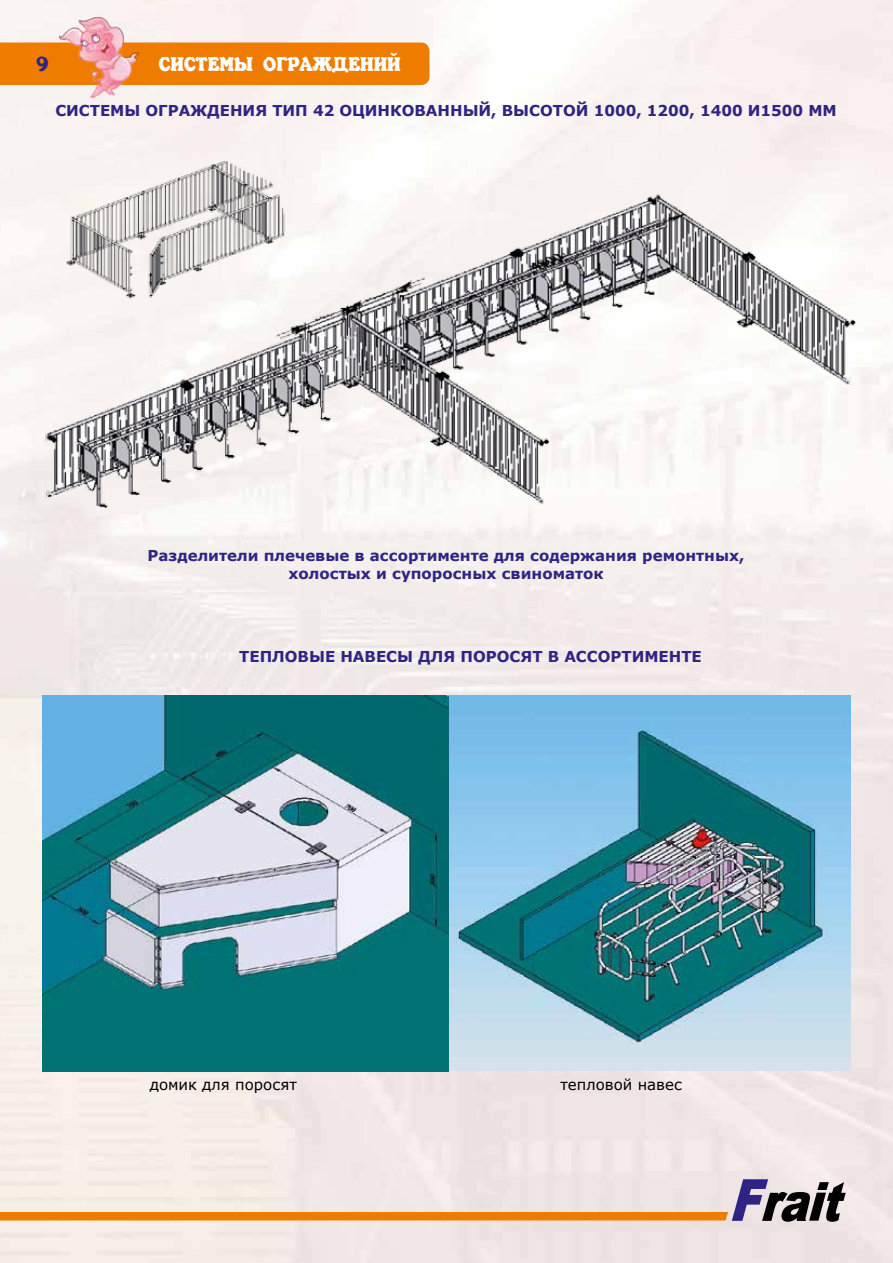
<style>
.page{position:relative;width:893px;height:1263px;background:#fff}
.page>*{position:absolute;margin:0;border:0;box-sizing:border-box;transform-origin:0 0}
.t1{font:100 21px "Kabarett Simple";color:#fff}
.t2{font:100 21px "Kabarett Simple";color:#2f2483}
.t3{font:700 15px/18px "Verdana";color:#2f2483;text-align:center}
.t4{font:15px "Verdana";color:#000}
</style>
<div class="page">
<img style="left:0;top:0;width:893px;height:1263px">
<div style="left:0;top:43px;width:429px;height:42px;background:#ef7c00"></div>
<img style="left:60px;top:17px;width:79px;height:81px">
<svg style="left:0;top:1179px;width:846px;height:43px;background:#e2c7b1"></svg>
<img style="left:42px;top:696px;width:808px;height:375px">
<img style="left:42px;top:147px;width:826px;height:376px">
<img style="left:64px;top:149px;width:228px;height:168px">
<h1 class="t2" style="left:37px;top:53px;width:13px">9</h1>
<h1 class="t1" style="left:159px;top:53px;width:243px">СИСТЕМЫ ОГРАЖДЕНИЙ</h1>
<p class="t3" style="left:55px;top:101px;width:103px">СИСТЕМЫ ОГРА</p>
<p class="t3" style="left:190px;top:101px;width:53px">ЖДЕНИЯ</p>
<p class="t3" style="left:272px;top:101px;width:13px">ТИП</p>
<p class="t3" style="left:313px;top:101px;width:510px">42 оцинкованны й, высотой 1000, 1200, 1400 и1500 мм</p>
<p class="t3" style="left:148px;top:546px;width:598px">Разделители плечевые в ассортименте для содержания ремонтных, холостых и супоросных свиноматок</p>
<p class="t3" style="left:239px;top:647px;width:34px">ТЕПЛОВ</p>
<p class="t3" style="left:309px;top:647px;width:44px">ЫЕ НАВ</p>
<p class="t3" style="left:376px;top:647px;width:56px">ЕСЫ ДЛЯ</p>
<p class="t3" style="left:461px;top:647px;width:13px">ПОРО</p>
<p class="t3" style="left:510px;top:647px;width:101px">СЯТ В АССОРТИ</p>
<p class="t3" style="left:644px;top:647px;width:59px">МЕНТЕ</p>
<p class="t4" style="left:150px;top:1075px;width:149px">домик для поросят</p>
<p class="t4" style="left:560px;top:1075px;width:123px">тепловой навес</p>
</div>
